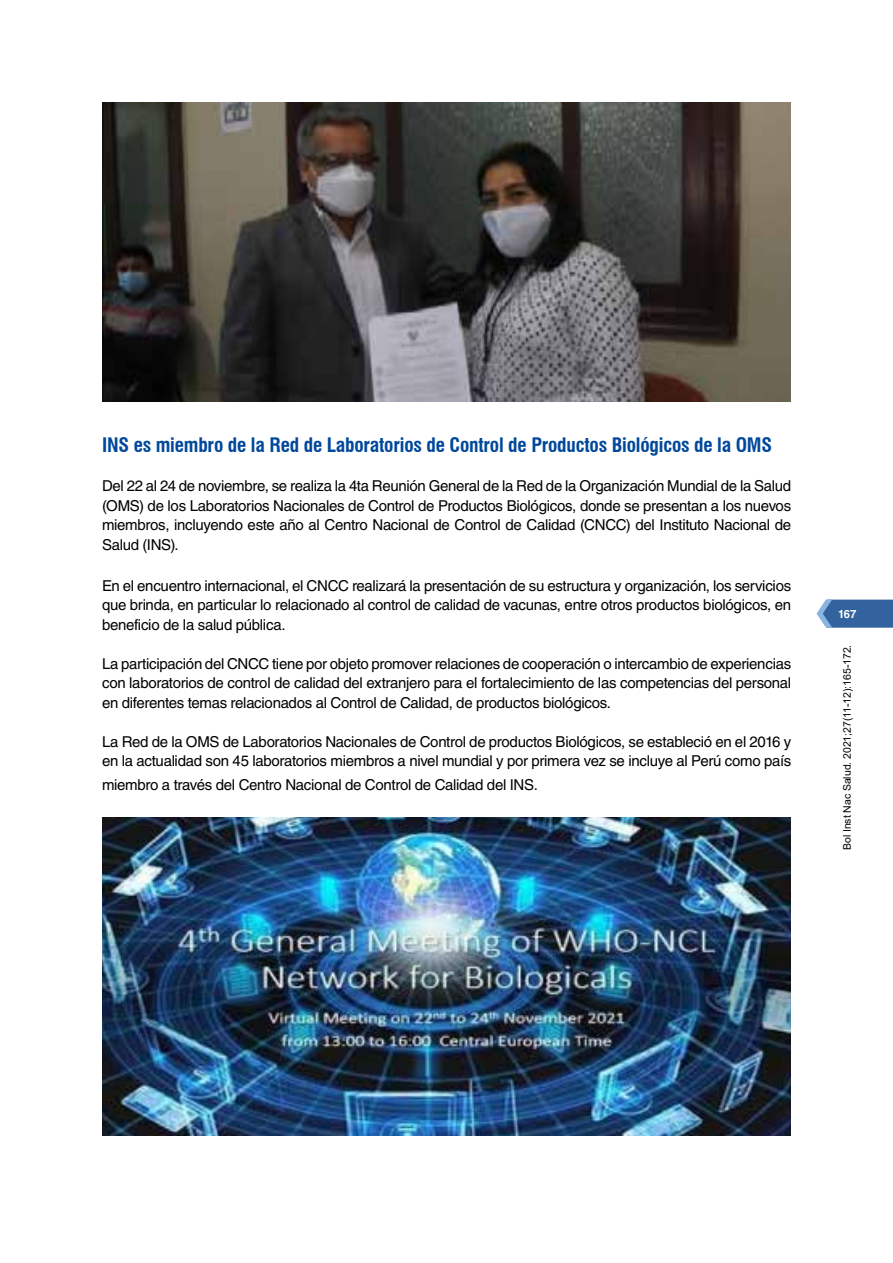
<style>
.page{position:relative;width:893px;height:1263px;background:#fff}
.page>*{position:absolute;margin:0;border:0;box-sizing:border-box;transform-origin:0 0}
.t1{font:700 condensed 19.5px "Swiss 721 BT";letter-spacing:-.01em;color:#00489a}
.t2{font:15px/19.5px "Helvetica LT Std";letter-spacing:-.02em;color:#000;text-align:justify}
.t3{font:700 11.4px "Helvetica LT Std";color:#fff}
.t4{font:10.5px "Arial";letter-spacing:-.005em;color:#000}
</style>
<div class="page">
<svg style="left:816px;top:600px;width:77px;height:28px;background:#4875aa"></svg>
<img style="left:102px;top:102px;width:689px;height:300px">
<img style="left:102px;top:817px;width:689px;height:318px">
<h1 class="t1" style="left:102px;top:433px;width:672px">INS es miembro de la Red de Laboratorios de Control de Productos Biológicos de la OMS</h1>
<p class="t2" style="left:102px;top:476px;width:691px">Del 22 al 24 de noviembre, se realiza la 4ta Reunión General de la Red de la Organización Mundial de la Salud (OMS) de los Laboratorios Nacionales de Control de Productos Biológicos, donde se presentan a los nuevos miembros, incluyendo este año al Centro Nacional de Control de Calidad (CNCC) del Instituto Nacional de Salud (INS).</p>
<p class="t2" style="left:102px;top:575px;width:691px">En el encuentro internacional, el CNCC realizará la presentación de su estructura y organización, los servicios que brinda, en particular lo relacionado al control de calidad de vacunas, entre otros productos biológicos, en beneficio de la salud pública.</p>
<p class="t2" style="left:102px;top:653px;width:691px">La participación del CNCC tiene por objeto promover relaciones de cooperación o intercambio de experiencias con laboratorios de control de calidad del extranjero para el fortalecimiento de las competencias del personal en diferentes temas relacionados al Control de Calidad, de productos biológicos.</p>
<p class="t2" style="left:102px;top:731px;width:691px">La Red de la OMS de Laboratorios Nacionales de Control de productos Biológicos, se estableció en el 2016 y en la actualidad son 45 laboratorios miembros a nivel mundial y por primera vez se incluye al Perú como país</p>
<p class="t2" style="left:102px;top:774px;width:437px">miembro a través del Centro Nacional de Control de Calidad del INS.</p>
<p class="t3" style="left:838px;top:607px;width:20px">167</p>
<p class="t4" style="left:840px;top:850px;width:207px;rotate:-90deg">Bol Inst Nac Salud. 2021;27(11-12):165-172.</p>
</div>
